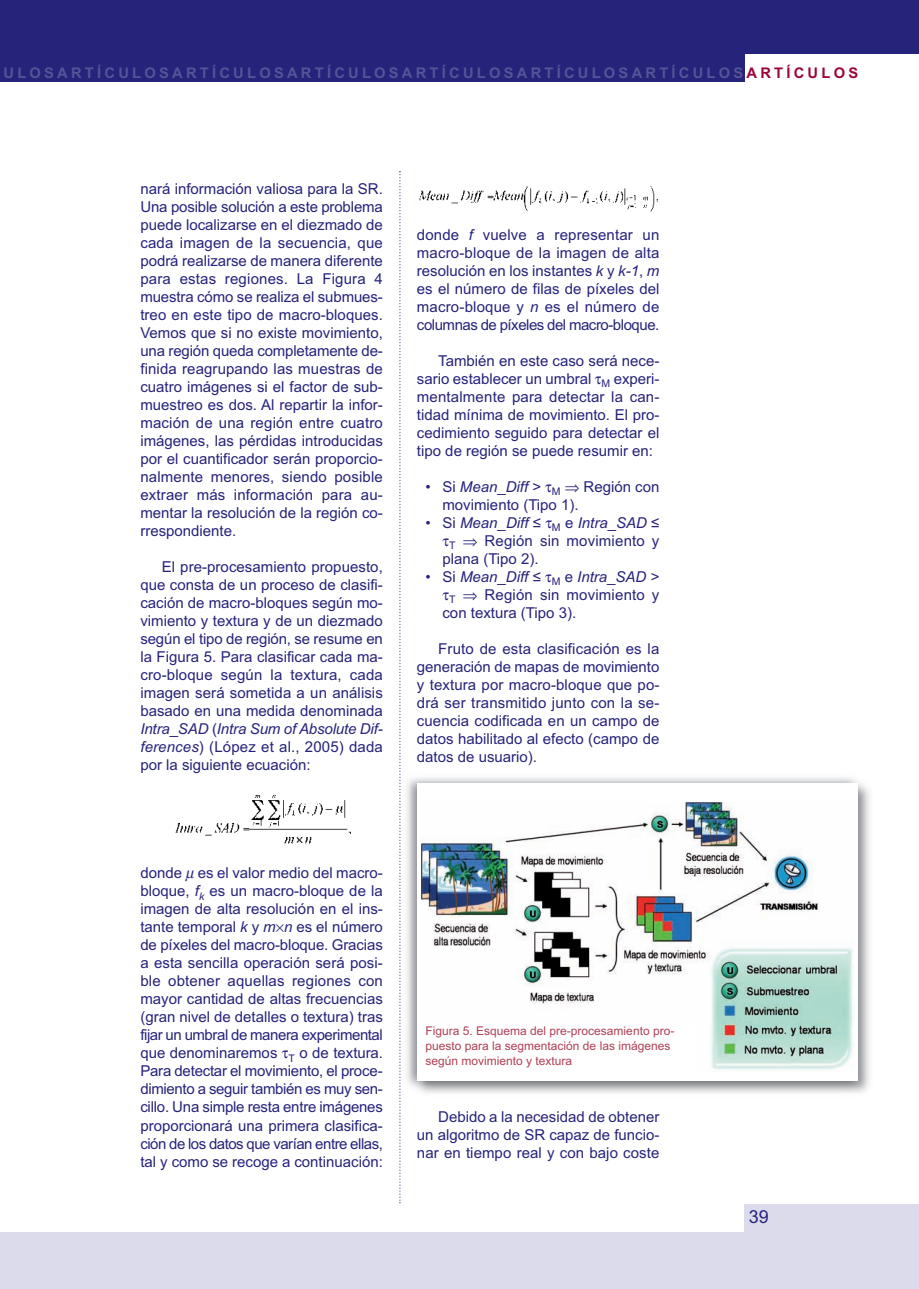
<style>
.page{position:relative;width:919px;height:1289px;background:#fff}
.page>*{position:absolute;margin:0;border:0;box-sizing:border-box;transform-origin:0 0}
.t1{font:18px "Arial";color:#26237b}
.t2{font:15px/18px "Arial";color:#26237b;text-align:justify}
.t3{font:italic 15px "Arial";color:#26237b}
.t4{font:700 14.7px "Arial";letter-spacing:.22em;color:#565396}
.t5{font:12px/15px "Arial";color:#af4054}
.s1{color:#9d053a}
.s2{font-style:italic}
.s3{font-style:normal}
</style>
<div class="page">
<div style="left:733px;top:0;width:185px;height:53px;background:#26237b"></div>
<div style="left:744px;top:1203px;width:174px;height:85px;background:#dcdbeb"></div>
<div style="left:0;top:0;width:744px;height:81px;background:#26237b"></div>
<div style="left:0;top:1231px;width:744px;height:57px;background:#dcdbeb"></div>
<img style="left:175px;top:794px;width:176px;height:50px">
<img style="left:419px;top:186px;width:239px;height:26px">
<img style="left:400px;top:770px;width:466px;height:323px">
<div style="left:417px;top:783px;width:440px;height:297px;background:#fff"></div>
<img style="left:421px;top:802px;width:432px;height:268px">
<div style="left:417px;top:1021px;width:279px;height:54px;background:#fff"></div>
<svg style="left:399px;top:171px;width:1px;height:1032px"></svg>
<p class="t4" style="left:3px;top:65px;width:856px">ULOSARTÍCULOSARTÍCULOSARTÍCULOSARTÍCULOSARTÍCULOSARTÍCULOS<span class="s1">ARTÍCULOS</span></p>
<p class="t2" style="left:140px;top:180px;width:244px">nará información valiosa para la SR.<br>Una posible solución a este problema puede localizarse en el diezmado de cada imagen de la secuencia, que podrá realizarse de manera diferente para estas regiones. La Figura 4 muestra cómo se realiza el submues&shy;treo en este tipo de macro-bloques.<br>Vemos que si no existe movimiento, una región queda completamente de&shy;finida reagrupando las muestras de cuatro imágenes si el factor de sub&shy;muestreo es dos. Al repartir la infor&shy;mación de una región entre cuatro imágenes, las pérdidas introducidas por el cuantificador serán proporcio&shy;nalmente menores, siendo posible extraer más información para au&shy;mentar la resolución de la región co&shy;rrespondiente.</p>
<p class="t2" style="left:140px;top:558px;width:244px;text-indent:21px">El pre-procesamiento propuesto, que consta de un proceso de clasifi&shy;cación de macro-bloques según mo&shy;vimiento y textura y de un diezmado según el tipo de región, se resume en la Figura 5. Para clasificar cada ma&shy;cro-bloque según la textura, cada imagen será sometida a un análisis basado en una medida denominada <span class="s2">Intra_SAD</span> (<span class="s2">Intra Sum of Absolute Dif&shy;ferences</span>) (López et al., 2005) dada por la siguiente ecuación:</p>
<p class="t2" style="left:417px;top:225px;width:244px">donde <span class="s2">f</span> vuelve a representar un macro-bloque de la imagen de alta resolución en los instantes <span class="s2">k</span> y <span class="s2">k-1</span>, <span class="s2">m </span>es el número de filas de píxeles del macro-bloque y <span class="s2">n</span> es el número de columnas de píxeles del macro-bloque.</p>
<p class="t2" style="left:417px;top:351px;width:244px;text-indent:21px">También en este caso será nece&shy;sario establecer un umbral <sub>M</sub> experi&shy;mentalmente para detectar la can&shy;tidad mínima de movimiento. El pro&shy;cedimiento seguido para detectar el tipo de región se puede resumir en:</p>
<p class="t2" style="left:442px;top:477px;width:218px;text-indent:-17px">• Si <span class="s2">Mean_Diff</span> &gt; <sub>M</sub> ⇒ Región con movimiento (Tipo 1).</p>
<p class="t3" style="left:425px;top:514px;width:235px"><span class="s3">• Si</span> Mean_Diff <span class="s3">≤</span> <sub>M</sub> <span class="s3">e</span> Intra_SAD <span class="s3">≤</span></p>
<p class="t2" style="left:449px;top:531px;width:212px"><sub>T</sub> ⇒ Región sin movimiento y</p>
<p class="t2" style="left:442px;top:549px;width:98px">plana (Tipo 2).</p>
<p class="t3" style="left:425px;top:568px;width:235px"><span class="s3">• Si</span> Mean_Diff <span class="s3">≤</span> <sub>M</sub> <span class="s3">e</span> Intra_SAD <span class="s3">&gt;</span></p>
<p class="t2" style="left:449px;top:585px;width:212px"><sub>T</sub> ⇒ Región sin movimiento y</p>
<p class="t2" style="left:442px;top:603px;width:135px">con textura (Tipo 3).</p>
<p class="t2" style="left:417px;top:639px;width:244px;text-indent:21px">Fruto de esta clasificación es la generación de mapas de movimiento y textura por macro-bloque que po&shy;drá ser transmitido junto con la se&shy;cuencia codificada en un campo de datos habilitado al efecto (campo de datos de usuario).</p>
<p class="t2" style="left:140px;top:864px;width:244px">donde es el valor medio del macro&shy;bloque, <span class="s2">f</span><sub>k</sub> es un macro-bloque de la imagen de alta resolución en el ins&shy;tante temporal <span class="s2">k</span> y <span class="s2">m n</span> es el número de píxeles del macro-bloque. Gracias a esta sencilla operación será posi&shy;ble obtener aquellas regiones con mayor cantidad de altas frecuencias (gran nivel de detalles o textura) tras fijar un umbral de manera experimental que denominaremos <sub>T</sub> o de textura.<br>Para detectar el movimiento, el proce&shy;dimiento a seguir también es muy sen&shy;cillo. Una simple resta entre imágenes proporcionará una primera clasifica&shy;ción de los datos que varían entre ellas, tal y como se recoge a continuación:</p>
<p class="t5" style="left:425px;top:1023px;width:250px">Figura 5. Esquema del pre-procesamiento pro&shy;puesto para la segmentación de las imágenes según movimiento y textura</p>
<p class="t2" style="left:417px;top:1107px;width:244px;text-indent:21px">Debido a la necesidad de obtener un algoritmo de SR capaz de funcio&shy;nar en tiempo real y con bajo coste</p>
<p class="t1" style="left:748px;top:1205px;width:22px">39</p>
</div>
